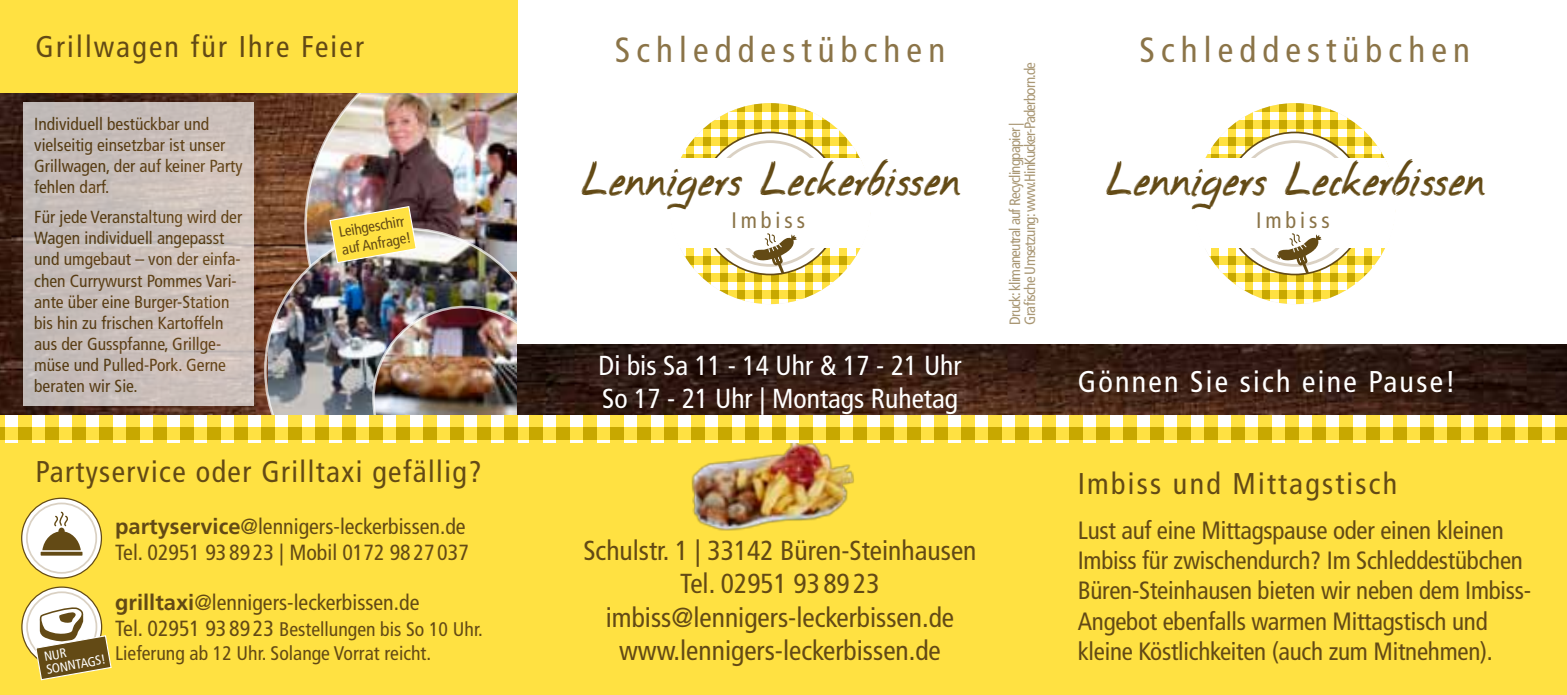
<style>
.page{position:relative;width:1567px;height:695px;background:#fff}
.page>*{position:absolute;margin:0;border:0;box-sizing:border-box;transform-origin:0 0}
.t1{font:49px "Brazza";color:#634a15}
.t2{font:condensed 35px "Frutiger LT Std";letter-spacing:.175em;color:#8b7448}
.t3{font:condensed 30px "Frutiger LT Std";letter-spacing:.075em;color:#634a15}
.t4{font:condensed 30px "Frutiger LT Std";letter-spacing:.05em;color:#634a15}
.t5{font:condensed 30px "Frutiger LT Std";letter-spacing:.075em;color:#fff}
.t6{font:condensed 27.5px/33px "Frutiger LT Std";color:#634a15;text-align:center}
.t7{font:condensed 27.5px/33px "Frutiger LT Std";color:#fff}
.t8{font:condensed 25px/30px "Frutiger LT Std";letter-spacing:-.01em;color:#634a15}
.t9{font:condensed 22.5px "Frutiger LT Std";letter-spacing:.175em;color:#8b7448}
.t10{font:condensed 22px/26.2px "Frutiger LT Std";color:#634a15}
.t11{font:condensed 22px "Frutiger LT Std";letter-spacing:.175em;color:#fff}
.t12{font:condensed 19.75px/23.8px "Frutiger LT Std";color:#634a15}
.t13{font:condensed 17.5px/21px "Frutiger LT Std";color:#634a15}
.t14{font:condensed 15px/15px "Frutiger LT Std";letter-spacing:-.05em;color:#a99774}
.t15{font:condensed 15px/17.5px "Frutiger LT Std";color:#634a15}
.t16{font:condensed 13.25px/13.2px "Frutiger LT Std";color:#fff}
.s1{font-weight:700;font-stretch:normal}
.s2{font-size:22px}
</style>
<div class="page">
<img style="left:0;top:92px;width:305px;height:323px">
<img style="left:305px;top:92px;width:212px;height:137px">
<img style="left:267px;top:229px;width:276px;height:214px">
<img style="left:373px;top:307px;width:144px;height:108px">
<div style="left:517px;top:0;width:107px;height:417px;background:#fff"></div>
<div style="left:0;top:0;width:517px;height:92px;background:#ffe142"></div>
<div style="left:0;top:443px;width:1566px;height:251px;background:#ffe142"></div>
<div style="left:23px;top:103px;width:231px;height:303px;background:linear-gradient(to right,#c1b9b7,#d2c4be)"></div>
<img style="left:675px;top:415px;width:183px;height:116px">
<svg style="left:22px;top:498px;width:79px;height:80px;background:#f4f2ee"></svg>
<div style="left:21px;top:497px;width:81px;height:81px;border:1px solid #634a15;border-radius:50%"></div>
<img style="left:517px;top:345px;width:1049px;height:70px">
<svg style="left:1042px;top:416px;width:524px;height:26px;fill:#ffe142"></svg>
<svg style="left:517px;top:416px;width:525px;height:26px;fill:#ffe142"></svg>
<svg style="left:0;top:416px;width:517px;height:26px;fill:#ffe142"></svg>
<img style="left:329px;top:205px;width:88px;height:59px">
<svg style="left:669px;top:103px;width:201px;height:201px;fill:#ffe142"></svg>
<svg style="left:699px;top:132px;width:142px;height:142px"></svg>
<svg style="left:669px;top:158px;width:202px;height:116px"></svg>
<svg style="left:1194px;top:103px;width:201px;height:201px;fill:#ffe142"></svg>
<svg style="left:1223px;top:132px;width:142px;height:142px"></svg>
<svg style="left:1194px;top:158px;width:201px;height:116px"></svg>
<svg style="left:41px;top:551px;width:41px;height:4px"></svg>
<svg style="left:42px;top:510px;width:39px;height:40px;background:#c1b8a3"></svg>
<div style="left:26px;top:502px;width:71px;height:71px;border:2px solid #dad1c3;border-radius:50%"></div>
<svg style="left:22px;top:587px;width:80px;height:79px"></svg>
<div style="left:26px;top:591px;width:71px;height:71px;border:2px solid #dad1c3;border-radius:50%"></div>
<svg style="left:35px;top:606px;width:77px;height:74px"></svg>
<h3 class="t3" style="left:35px;top:29px;width:330px">Grillwagen für Ihre Feier</h3>
<p class="t13" style="left:34px;top:114px;width:210px">Individuell bestückbar und vielseitig einsetzbar ist unser<br>Grillwagen, der auf keiner Party fehlen darf.</p>
<p class="t13" style="left:34px;top:207px;width:209px">Für jede Veranstaltung wird der<br>Wagen individuell angepasst und umgebaut – von der einfa&shy;chen Currywurst Pommes Vari&shy;ante über eine Burger-Station bis hin zu frischen Kartoffeln aus der Gusspfanne, Grillge&shy;müse und Pulled-Pork. Gerne beraten wir Sie.</p>
<p class="t15" style="left:337px;top:223px;width:72px;rotate:-10deg">Leihgeschirr auf Anfrage!</p>
<h3 class="t4" style="left:35px;top:454px;width:448px">Partyservice oder Grilltaxi gefällig?</h3>
<p class="t16" style="left:43px;top:650px;width:61px;rotate:-10deg">NUR<br>SONNTAGS!</p>
<p class="t10" style="left:115px;top:513px;width:355px"><span class="s1">partyservice</span>@lennigers-leckerbissen.de<br>Tel. 02951 93 89 23 | Mobil 0172 98 27 037</p>
<p class="t10" style="left:115px;top:589px;width:306px"><span class="s1">grilltaxi</span>@lennigers-leckerbissen.de</p>
<p class="t12" style="left:115px;top:617px;width:369px"><span class="s2">Tel. 02951 93 89 23</span> Bestellungen bis So 10 Uhr.<br>Lieferung ab 12 Uhr. Solange Vorrat reicht.</p>
<h2 class="t2" style="left:614px;top:29px;width:332px">Schleddestübchen</h2>
<h1 class="t1" style="left:580px;top:151px;width:381px">Lennigers Leckerbissen</h1>
<p class="t9" style="left:731px;top:206px;width:75px">Imbiss</p>
<h3 class="t7" style="left:598px;top:349px;width:364px">Di bis Sa 11 - 14 Uhr &amp; 17 - 21 Uhr<br>So 17 - 21 Uhr | Montags Ruhetag</h3>
<p class="t11" style="left:539px;top:395px;width:427px">Partyservice oder Grilltaxi gefällig?</p>
<p class="t14" style="left:1007px;top:325px;width:264px;rotate:-90deg">Druck: klimaneutral auf Recyclingpapier |<br>Grafische Umsetzung: www.HinKucker-Paderborn.de</p>
<h3 class="t6" style="left:583px;top:534px;width:394px">Schulstr. 1 | 33142 Büren-Steinhausen<br>Tel. 02951 93 89 23 imbiss@lennigers-leckerbissen.de www.lennigers-leckerbissen.de</h3>
<h2 class="t2" style="left:1139px;top:29px;width:332px">Schleddestübchen</h2>
<h1 class="t1" style="left:1104px;top:151px;width:381px">Lennigers Leckerbissen</h1>
<p class="t9" style="left:1255px;top:206px;width:75px">Imbiss</p>
<h3 class="t5" style="left:1077px;top:364px;width:379px">Gönnen Sie sich eine Pause!</h3>
<h3 class="t3" style="left:1077px;top:465px;width:321px">Imbiss und Mittagstisch</h3>
<h3 class="t8" style="left:1077px;top:516px;width:455px">Lust auf eine Mittagspause oder einen kleinen Imbiss für zwischendurch? Im Schleddestübchen Büren-Steinhausen bieten wir neben dem Imbiss-Angebot ebenfalls warmen Mittagstisch und kleine Köstlichkeiten (auch zum Mitnehmen).</h3>
</div>
